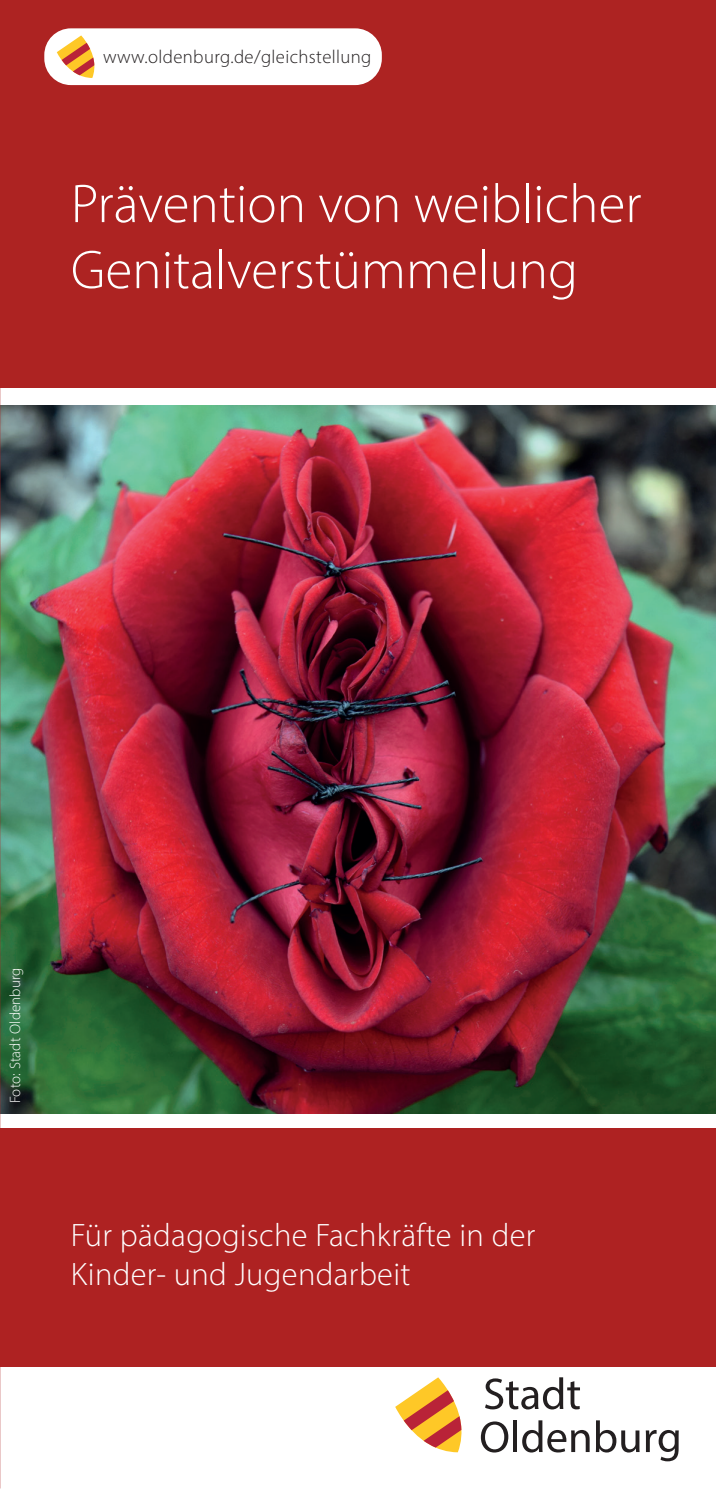
<style>
.page{position:relative;width:716px;height:1489px;background:#fff}
.page>*{position:absolute;margin:0;border:0;box-sizing:border-box;transform-origin:0 0}
.P_Titel{font:300 55px/66px "Myriad Pro";color:#fff}
.P_Untertitel{font:300 32.5px/39px "Myriad Pro";letter-spacing:.01em;color:#fff}
.t1{font:300 18.75px "Myriad Pro";letter-spacing:.02em;color:#231f20}
.t2{font:300 15px "Myriad Pro";letter-spacing:.01em;color:#fff}
.s1{color:#fff}
</style>
<div class="page">
<img style="left:0;top:405px;width:716px;height:708px">
<div style="left:0;top:0;width:716px;height:387px;background:#ad2322"></div>
<div style="left:0;top:1128px;width:716px;height:238px;background:#ae2222"></div>
<svg style="left:395px;top:1377px;width:67px;height:75px"></svg>
<svg style="left:485px;top:1377px;width:95px;height:32px"></svg>
<svg style="left:481px;top:1421px;width:27px;height:31px"></svg>
<hr style="left:513px;top:1420px;width:4px;height:31px;background:#231f20">
<svg style="left:522px;top:1420px;width:67px;height:32px"></svg>
<svg style="left:596px;top:1420px;width:43px;height:32px"></svg>
<svg style="left:646px;top:1430px;width:33px;height:31px"></svg>
<div style="left:44px;top:28px;width:338px;height:57px;background:#fff;border-radius:27px"></div>
<svg style="left:57px;top:35px;width:37px;height:43px"></svg>
<p class="t1" style="left:93px;top:46px;width:280px"><span class="s1">o</span>www.oldenburg.de/gleichstellung</p>
<p class="P_Titel" style="left:71px;top:170px;width:572px">Prävention von weiblicher<br>Genitalverstümmelung</p>
<p class="t2" style="left:6px;top:1103px;width:137px;rotate:-90deg">Foto: Stadt Oldenburg</p>
<p class="P_Untertitel" style="left:71px;top:1214px;width:466px">Für pädagogische Fachkräfte in der<br>Kinder- und Jugendarbeit</p>
</div>
